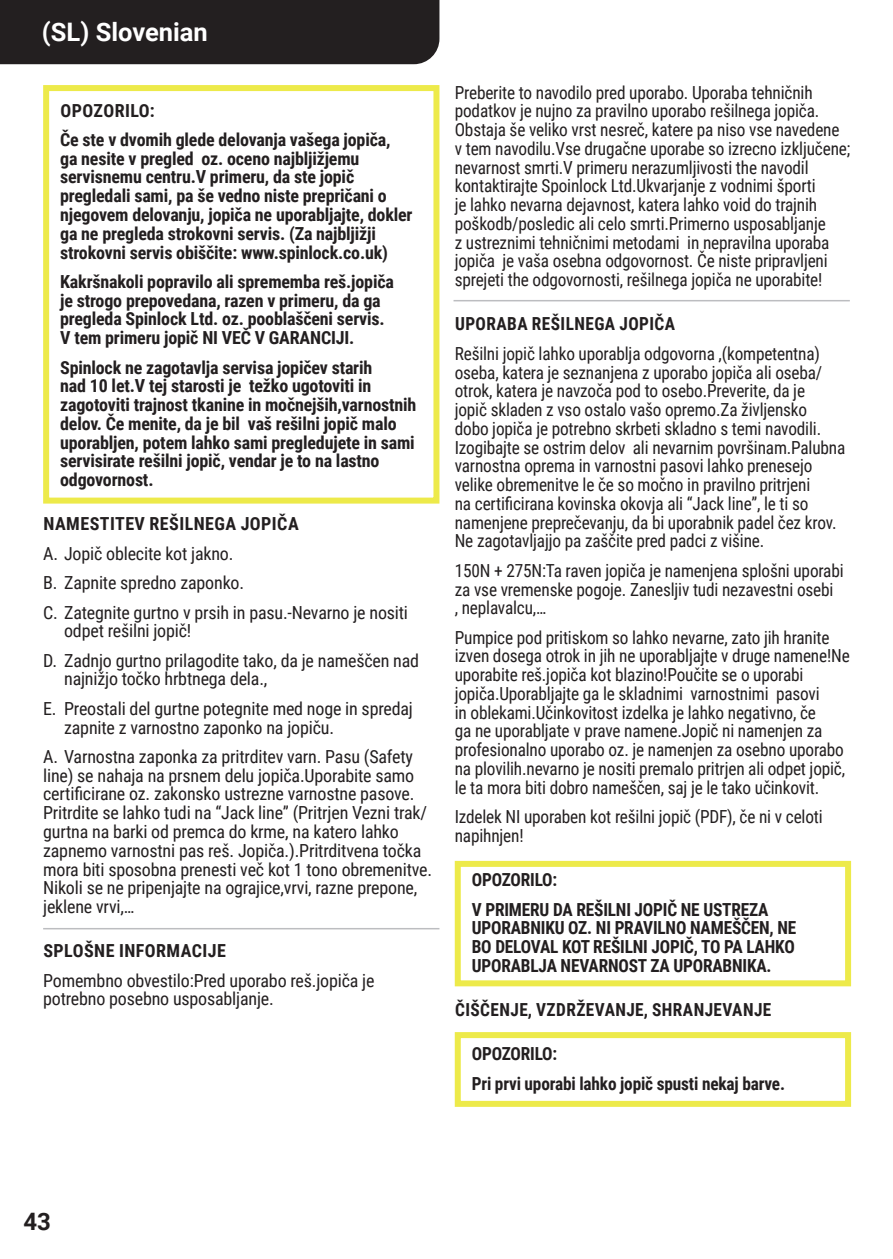
<style>
.page{position:relative;width:893px;height:1259px;background:#fff}
.page>*{position:absolute;margin:0;border:0;box-sizing:border-box;transform-origin:0 0}
.t1{font:700 25.5px "Roboto";color:#fff}
.t2{font:700 24px "Roboto";color:#231f20}
.t3{font:18px/18.6px "Roboto Condensed";letter-spacing:-.01em;color:#231f20;scale:.96 1}
.t4{font:18px/18.6px "Roboto Condensed";letter-spacing:-.01em;color:#231f20}
.t5{font:700 18px/18.6px "Roboto Condensed";letter-spacing:-.01em;color:#231f20}
.t6{font:700 18px/18.6px "Roboto Condensed";letter-spacing:-.01em;color:#231f20;scale:.96 1}
.t7{font:700 18px "Roboto Condensed";letter-spacing:.025em;color:#231f20;scale:.96 1}
.t8{font:700 18px "Roboto Condensed";letter-spacing:.025em;color:#231f20}
</style>
<div class="page">
<div style="left:455px;top:861px;width:396px;height:125px;border:6px solid #edea4a"></div>
<div style="left:455px;top:1032px;width:396px;height:75px;border:6px solid #edea4a"></div>
<div style="left:43px;top:85px;width:396px;height:418px;border:6px solid #edea4a"></div>
<hr style="left:43px;top:928px;width:396px;height:1px;background:#bcbdc0">
<div style="left:0;top:0;width:439px;height:64px;background:#231f20"></div>
<hr style="left:453px;top:300px;width:397px;height:1px;background:#bcbdc0">
<p class="t1" style="left:42px;top:14px;width:167px">(SL) Slovenian</p>
<p class="t8" style="left:60px;top:98px;width:96px">OPOZORILO:</p>
<p class="t5" style="left:60px;top:130px;width:354px">Če ste v dvomih glede delovanja vašega jopiča,<br>ga nesite v pregled oz. oceno najbljižjemu servisnemu centru.V primeru, da ste jopič pregledali sami, pa še vedno niste prepričani o njegovem delovanju, jopiča ne uporabljajte, dokler ga ne pregleda strokovni servis. (Za najbljižji strokovni servis obiščite: www.spinlock.co.uk)</p>
<p class="t5" style="left:60px;top:271px;width:335px">Kakršnakoli popravilo ali sprememba reš.jopiča je strogo prepovedana, razen v primeru, da ga pregleda Spinlock Ltd. oz. pooblaščeni servis.<br>V tem primeru jopič NI VEČ V GARANCIJI.</p>
<p class="t5" style="left:60px;top:357px;width:358px">Spinlock ne zagotavlja servisa jopičev starih<br>nad 10 let.V tej starosti je težko ugotoviti in zagotoviti trajnost tkanine in močnejših,varnostnih delov. Če menite, da je bil vaš rešilni jopič malo uporabljen, potem lahko sami pregledujete in sami servisirate rešilni jopič, vendar je to na lastno odgovornost.</p>
<p class="t8" style="left:43px;top:511px;width:257px">NAMESTITEV REŠILNEGA JOPIČA</p>
<p class="t4" style="left:43px;top:543px;width:192px">A. Jopič oblecite kot jakno.</p>
<p class="t4" style="left:43px;top:573px;width:203px">B. Zapnite spredno zaponko.</p>
<p class="t4" style="left:64px;top:602px;width:345px;text-indent:-21px">C. Zategnite gurtno v prsih in pasu.-Nevarno je nositi odpet rešilni jopič!</p>
<p class="t4" style="left:64px;top:650px;width:357px;text-indent:-21px">D. Zadnjo gurtno prilagodite tako, da je nameščen nad najnižjo točko hrbtnega dela.,</p>
<p class="t4" style="left:64px;top:698px;width:350px;text-indent:-21px">E. Preostali del gurtne potegnite med noge in spredaj zapnite z varnostno zaponko na jopiču.</p>
<p class="t4" style="left:43px;top:746px;width:391px">A. Varnostna zaponka za pritrditev varn. Pasu (Safety line) se nahaja na prsnem delu jopiča.Uporabite samo certificirane oz. zakonsko ustrezne varnostne pasove.<br>Pritrdite se lahko tudi na “Jack line” (Pritrjen Vezni trak/ gurtna na barki od premca do krme, na katero lahko zapnemo varnostni pas reš. Jopiča.).Pritrditvena točka mora biti sposobna prenesti več kot 1 tono obremenitve.<br>Nikoli se ne pripenjajte na ograjice,vrvi, razne prepone, jeklene vrvi,…</p>
<p class="t8" style="left:43px;top:938px;width:184px">SPLOŠNE INFORMACIJE</p>
<p class="t4" style="left:43px;top:970px;width:333px">Pomembno obvestilo:Pred uporabo reš.jopiča je potrebno posebno usposabljanje.</p>
<p class="t3" style="left:455px;top:82px;width:413px">Preberite to navodilo pred uporabo. Uporaba tehničnih podatkov je nujno za pravilno uporabo rešilnega jopiča.<br>Obstaja še veliko vrst nesreč, katere pa niso vse navedene v tem navodilu.Vse drugačne uporabe so izrecno izključene; nevarnost smrti.V primeru nerazumljivosti the navodil kontaktirajte Spoinlock Ltd.Ukvarjanje z vodnimi športi<br>je lahko nevarna dejavnost, katera lahko void do trajnih poškodb/posledic ali celo smrti.Primerno usposabljanje<br>z ustreznimi tehničnimi metodami in nepravilna uporaba jopiča je vaša osebna odgovornost. Če niste pripravljeni sprejeti the odgovornosti, rešilnega jopiča ne uporabite!</p>
<p class="t7" style="left:455px;top:311px;width:231px">UPORABA REŠILNEGA JOPIČA</p>
<p class="t3" style="left:455px;top:343px;width:408px">Rešilni jopič lahko uporablja odgovorna ,(kompetentna) oseba, katera je seznanjena z uporabo jopiča ali oseba/ otrok, katera je navzoča pod to osebo.Preverite, da je<br>jopič skladen z vso ostalo vašo opremo.Za življensko dobo jopiča je potrebno skrbeti skladno s temi navodili.<br>Izogibajte se ostrim delov ali nevarnim površinam.Palubna varnostna oprema in varnostni pasovi lahko prenesejo velike obremenitve le če so močno in pravilno pritrjeni<br>na certificirana kovinska okovja ali “Jack line”, le ti so namenjene preprečevanju, da bi uporabnik padel čez krov.<br>Ne zagotavljajjo pa zaščite pred padci z višine.</p>
<p class="t3" style="left:455px;top:560px;width:407px">150N + 275N:Ta raven jopiča je namenjena splošni uporabi za vse vremenske pogoje. Zanesljiv tudi nezavestni osebi<br>, neplavalcu,…</p>
<p class="t3" style="left:455px;top:627px;width:413px">Pumpice pod pritiskom so lahko nevarne, zato jih hranite izven dosega otrok in jih ne uporabljajte v druge namene!Ne uporabite reš.jopiča kot blazino!Poučite se o uporabi jopiča.Uporabljajte ga le skladnimi varnostnimi pasovi<br>in oblekami.Učinkovitost izdelka je lahko negativno, če<br>ga ne uporabljate v prave namene.Jopič ni namenjen za profesionalno uporabo oz. je namenjen za osebno uporabo na plovilih.nevarno je nositi premalo pritrjen ali odpet jopič, le ta mora biti dobro nameščen, saj je le tako učinkovit.</p>
<p class="t3" style="left:455px;top:806px;width:385px">Izdelek NI uporaben kot rešilni jopič (PDF), če ni v celoti napihnjen!</p>
<p class="t6" style="left:472px;top:869px;width:91px">OPOZORILO:</p>
<p class="t6" style="left:472px;top:899px;width:340px">V PRIMERU DA REŠILNI JOPIČ NE USTREZA UPORABNIKU OZ. NI PRAVILNO NAMEŠČEN, NE BO DELOVAL KOT REŠILNI JOPIČ, TO PA LAHKO UPORABLJA NEVARNOST ZA UPORABNIKA.</p>
<p class="t7" style="left:455px;top:997px;width:331px">ČIŠČENJE, VZDRŽEVANJE, SHRANJEVANJE</p>
<p class="t6" style="left:472px;top:1044px;width:91px">OPOZORILO:</p>
<p class="t6" style="left:472px;top:1073px;width:328px">Pri prvi uporabi lahko jopič spusti nekaj barve.</p>
<p class="t2" style="left:23px;top:1204px;width:29px">43</p>
</div>
